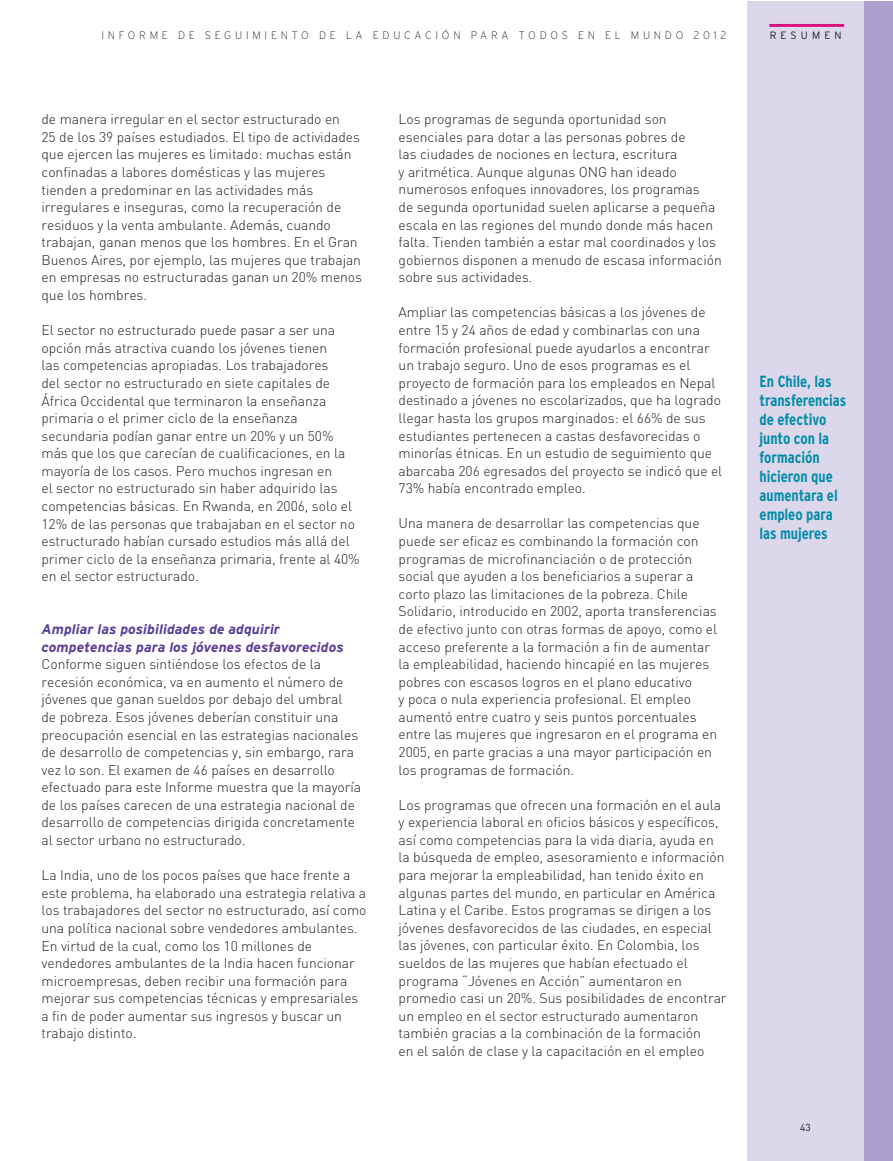
<style>
.page{position:relative;width:893px;height:1161px;background:#fff}
.page>*{position:absolute;margin:0;border:0;box-sizing:border-box;transform-origin:0 0}
.t1{font:700 condensed 16.05px/19px "Interstate Plus";letter-spacing:-.005em;color:#008ca8}
.t2{font:300 13.95px/17.5px "DIN";letter-spacing:-.005em;color:#231f20}
.t3{font:italic 700 13.95px/17.5px "Interstate";letter-spacing:.005em;color:#5a3f99}
.t4{font:200 10.95px "Interstate";letter-spacing:.35em;color:#231f20}
.t5{font:300 10.65px "Interstate";letter-spacing:.4em;color:#231f20}
.t6{font:10.2px "DIN";color:#231f20}
</style>
<div class="page">
<div style="left:863px;top:1px;width:30px;height:1159px;background:#ada0ce"></div>
<div style="left:747px;top:1px;width:116px;height:1159px;background:#dcd7eb"></div>
<hr style="left:769px;top:24px;width:75px;height:3px;background:#d7117e">
<p class="t4" style="left:101px;top:32px;width:627px">INFORME DE SEGUIMIENTO DE LA EDUCACIÓN PARA TODOS EN EL MUNDO 2012</p>
<p class="t5" style="left:770px;top:31px;width:74px">RESUMEN</p>
<p class="t2" style="left:42px;top:112px;width:322px">de manera irregular en el sector estructurado en<br>25 de los 39 países estudiados. El tipo de actividades que ejercen las mujeres es limitado: muchas están confinadas a labores domésticas y las mujeres tienden a predominar en las actividades más irregulares e inseguras, como la recuperación de residuos y la venta ambulante. Además, cuando trabajan, ganan menos que los hombres. En el Gran Buenos Aires, por ejemplo, las mujeres que trabajan en empresas no estructuradas ganan un 20% menos que los hombres.</p>
<p class="t2" style="left:42px;top:323px;width:320px">El sector no estructurado puede pasar a ser una opción más atractiva cuando los jóvenes tienen<br>las competencias apropiadas. Los trabajadores<br>del sector no estructurado en siete capitales de África Occidental que terminaron la enseñanza primaria o el primer ciclo de la enseñanza secundaria podían ganar entre un 20% y un 50% más que los que carecían de cualificaciones, en la mayoría de los casos. Pero muchos ingresan en<br>el sector no estructurado sin haber adquirido las competencias básicas. En Rwanda, en 2006, solo el 12% de las personas que trabajaban en el sector no estructurado habían cursado estudios más allá del primer ciclo de la enseñanza primaria, frente al 40% en el sector estructurado.</p>
<p class="t3" style="left:42px;top:621px;width:304px">Ampliar las posibilidades de adquirir competencias para los jóvenes desfavorecidos</p>
<p class="t2" style="left:42px;top:657px;width:321px">Conforme siguen sintiéndose los efectos de la recesión económica, va en aumento el número de jóvenes que ganan sueldos por debajo del umbral<br>de pobreza. Esos jóvenes deberían constituir una preocupación esencial en las estrategias nacionales de desarrollo de competencias y, sin embargo, rara vez lo son. El examen de 46 países en desarrollo efectuado para este Informe muestra que la mayoría de los países carecen de una estrategia nacional de desarrollo de competencias dirigida concretamente al sector urbano no estructurado.</p>
<p class="t2" style="left:42px;top:868px;width:326px">La India, uno de los pocos países que hace frente a este problema, ha elaborado una estrategia relativa a los trabajadores del sector no estructurado, así como una política nacional sobre vendedores ambulantes.<br>En virtud de la cual, como los 10 millones de vendedores ambulantes de la India hacen funcionar microempresas, deben recibir una formación para mejorar sus competencias técnicas y empresariales a fin de poder aumentar sus ingresos y buscar un trabajo distinto.</p>
<p class="t2" style="left:399px;top:112px;width:325px">Los programas de segunda oportunidad son esenciales para dotar a las personas pobres de<br>las ciudades de nociones en lectura, escritura<br>y aritmética. Aunque algunas ONG han ideado numerosos enfoques innovadores, los programas<br>de segunda oportunidad suelen aplicarse a pequeña escala en las regiones del mundo donde más hacen falta. Tienden también a estar mal coordinados y los gobiernos disponen a menudo de escasa información sobre sus actividades.</p>
<p class="t2" style="left:399px;top:305px;width:325px">Ampliar las competencias básicas a los jóvenes de entre 15 y 24 años de edad y combinarlas con una formación profesional puede ayudarlos a encontrar un trabajo seguro. Uno de esos programas es el proyecto de formación para los empleados en Nepal destinado a jóvenes no escolarizados, que ha logrado llegar hasta los grupos marginados: el 66% de sus estudiantes pertenecen a castas desfavorecidas o minorías étnicas. En un estudio de seguimiento que abarcaba 206 egresados del proyecto se indicó que el 73% había encontrado empleo.</p>
<p class="t2" style="left:399px;top:516px;width:320px">Una manera de desarrollar las competencias que puede ser eficaz es combinando la formación con programas de microfinanciación o de protección social que ayuden a los beneficiarios a superar a corto plazo las limitaciones de la pobreza. Chile Solidario, introducido en 2002, aporta transferencias de efectivo junto con otras formas de apoyo, como el acceso preferente a la formación a fin de aumentar la empleabilidad, haciendo hincapié en las mujeres pobres con escasos logros en el plano educativo<br>y poca o nula experiencia profesional. El empleo aumentó entre cuatro y seis puntos porcentuales entre las mujeres que ingresaron en el programa en 2005, en parte gracias a una mayor participación en los programas de formación.</p>
<p class="t2" style="left:399px;top:797px;width:330px">Los programas que ofrecen una formación en el aula y experiencia laboral en oficios básicos y específicos, así como competencias para la vida diaria, ayuda en la búsqueda de empleo, asesoramiento e información para mejorar la empleabilidad, han tenido éxito en algunas partes del mundo, en particular en América Latina y el Caribe. Estos programas se dirigen a los jóvenes desfavorecidos de las ciudades, en especial las jóvenes, con particular éxito. En Colombia, los sueldos de las mujeres que habían efectuado el programa “Jóvenes en Acción” aumentaron en promedio casi un 20%. Sus posibilidades de encontrar un empleo en el sector estructurado aumentaron también gracias a la combinación de la formación<br>en el salón de clase y la capacitación en el empleo</p>
<p class="t1" style="left:759px;top:373px;width:88px">En Chile, las transferencias de efectivo junto con la formación hicieron que aumentara el empleo para las mujeres</p>
<p class="t6" style="left:800px;top:1123px;width:12px">43</p>
</div>
